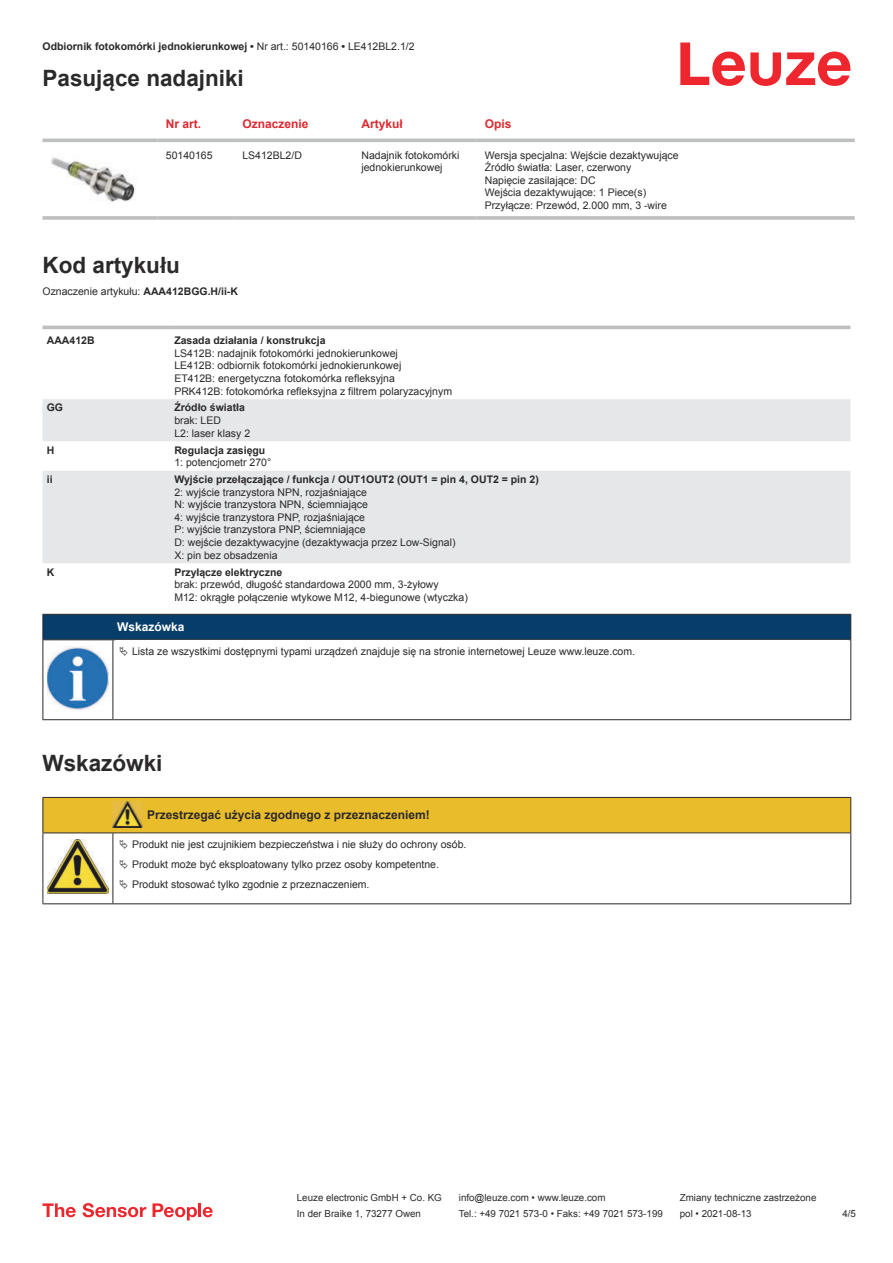
<style>
.page{position:relative;width:893px;height:1263px;background:#fff}
.page>*{position:absolute;margin:0;border:0;box-sizing:border-box;transform-origin:0 0}
.t1{font:700 22.5px "Arial";color:#2b292a}
.t2{font:700 12px "Arial";color:#2b292a}
.t3{font:700 12px "Arial";color:#db2a30}
.t4{font:700 12px "Arial";color:#fff}
.t5{font:10.5px/12.6px "Arial";color:#2b292a}
.t6{font:700 10.5px "Arial";color:#2b292a}
.t7{font:9.75px "Arial";color:#2b292a}
.s1{font-weight:400}
.s2{font-weight:700}
</style>
<div class="page">
<svg style="left:680px;top:43px;width:170px;height:43px"></svg>
<svg style="left:43px;top:138px;width:812px;height:1px"></svg>
<hr style="left:43px;top:139px;width:114px;height:3px;background:#bdbfc1">
<hr style="left:157px;top:139px;width:77px;height:3px;background:#bdbfc1">
<hr style="left:234px;top:139px;width:119px;height:3px;background:#bdbfc1">
<hr style="left:353px;top:139px;width:123px;height:3px;background:#bdbfc1">
<hr style="left:476px;top:139px;width:379px;height:3px;background:#bdbfc1">
<svg style="left:43px;top:216px;width:114px;height:4px"></svg>
<hr style="left:157px;top:216px;width:77px;height:4px;background:#c6c8c9">
<svg style="left:234px;top:216px;width:119px;height:4px"></svg>
<svg style="left:353px;top:216px;width:123px;height:4px"></svg>
<hr style="left:476px;top:216px;width:379px;height:4px;background:#c6c8c9">
<img style="left:51px;top:157px;width:85px;height:46px">
<div style="left:43px;top:325px;width:807px;height:5px;background:#ececed"></div>
<svg style="left:43px;top:399px;width:807px;height:164px;fill:#e6e7e9"></svg>
<hr style="left:43px;top:326px;width:127px;height:3px;background:#bdbfc1">
<hr style="left:170px;top:326px;width:680px;height:3px;background:#bdbfc1">
<svg style="left:43px;top:1203px;width:33px;height:14px"></svg>
<svg style="left:83px;top:1203px;width:63px;height:14px"></svg>
<svg style="left:153px;top:1203px;width:44px;height:17px"></svg>
<hr style="left:198px;top:1203px;width:3px;height:14px;background:#ed272d">
<svg style="left:203px;top:1207px;width:10px;height:10px"></svg>
<div style="left:43px;top:614px;width:808px;height:26px;background:#063d69"></div>
<hr style="left:113px;top:639px;width:738px;height:1px;background:#2b292a">
<hr style="left:43px;top:640px;width:1px;height:75px;background:#2b292a">
<hr style="left:113px;top:640px;width:1px;height:75px;background:#2b292a">
<hr style="left:850px;top:640px;width:1px;height:75px;background:#2b292a">
<hr style="left:43px;top:719px;width:70px;height:1px;background:#2b292a">
<hr style="left:113px;top:719px;width:738px;height:1px;background:#2b292a">
<img style="left:47px;top:646px;width:61px;height:63px">
<hr style="left:43px;top:903px;width:70px;height:1px;background:#2b292a">
<hr style="left:113px;top:903px;width:30px;height:1px;background:#2b292a">
<hr style="left:143px;top:903px;width:708px;height:1px;background:#2b292a">
<svg style="left:43px;top:797px;width:808px;height:106px"></svg>
<p class="t6" style="left:43px;top:42px;width:374px">Odbiornik fotokomórki jednokierunkowej • <span class="s1">Nr art.: 50140166</span> • <span class="s1">LE412BL2.1/2</span></p>
<h1 class="t1" style="left:43px;top:63px;width:203px">Pasujące nadajniki</h1>
<p class="t3" style="left:166px;top:119px;width:37px">Nr art.</p>
<p class="t3" style="left:242px;top:119px;width:68px">Oznaczenie</p>
<p class="t3" style="left:361px;top:115px;width:43px">Artykuł</p>
<p class="t3" style="left:485px;top:119px;width:28px">Opis</p>
<p class="t5" style="left:166px;top:150px;width:48px">50140165</p>
<p class="t5" style="left:242px;top:150px;width:61px">LS412BL2/D</p>
<p class="t5" style="left:361px;top:148px;width:100px">Nadajnik fotokomórki jednokierunkowej</p>
<p class="t5" style="left:485px;top:148px;width:195px">Wersja specjalna: Wejście dezaktywujące Źródło światła: Laser, czerwony<br>Napięcie zasilające: DC<br>Wejścia dezaktywujące: 1 Piece(s)<br>Przyłącze: Przewód, 2.000 mm, 3 -wire</p>
<h1 class="t1" style="left:43px;top:249px;width:139px">Kod artykułu</h1>
<p class="t5" style="left:43px;top:285px;width:197px">Oznaczenie artykułu: <span class="s2">AAA412BGG.H/ii-K</span></p>
<p class="t6" style="left:47px;top:333px;width:49px">AAA412B</p>
<p class="t6" style="left:174px;top:333px;width:153px">Zasada działania / konstrukcja</p>
<p class="t5" style="left:174px;top:347px;width:279px">LS412B: nadajnik fotokomórki jednokierunkowej<br>LE412B: odbiornik fotokomórki jednokierunkowej<br>ET412B: energetyczna fotokomórka refleksyjna<br>PRK412B: fotokomórka refleksyjna z filtrem polaryzacyjnym</p>
<p class="t6" style="left:47px;top:400px;width:18px">GG</p>
<p class="t6" style="left:174px;top:400px;width:72px">Źródło światła</p>
<p class="t5" style="left:174px;top:415px;width:77px">brak: LED<br>L2: laser klasy 2</p>
<p class="t6" style="left:47px;top:442px;width:9px">H</p>
<p class="t6" style="left:174px;top:442px;width:93px">Regulacja zasięgu</p>
<p class="t5" style="left:174px;top:456px;width:98px">1: potencjometr 270°</p>
<p class="t6" style="left:47px;top:475px;width:7px">ii</p>
<p class="t6" style="left:174px;top:472px;width:366px">Wyjście przełączające / funkcja / OUT1OUT2 (OUT1 = pin 4, OUT2 = pin 2)</p>
<p class="t5" style="left:174px;top:485px;width:283px">2: wyjście tranzystora NPN, rozjaśniające<br>N: wyjście tranzystora NPN, ściemniające<br>4: wyjście tranzystora PNP, rozjaśniające<br>P: wyjście tranzystora PNP, ściemniające<br>D: wejście dezaktywacyjne (dezaktywacja przez Low-Signal)<br>X: pin bez obsadzenia</p>
<p class="t6" style="left:47px;top:568px;width:9px">K</p>
<p class="t6" style="left:174px;top:564px;width:109px">Przyłącze elektryczne</p>
<p class="t5" style="left:174px;top:578px;width:295px">brak: przewód, długość standardowa 2000 mm, 3-żyłowy<br>M12: okrągłe połączenie wtykowe M12, 4-biegunowe (wtyczka)</p>
<p class="t4" style="left:117px;top:622px;width:69px">Wskazówka</p>
<p class="t5" style="left:132px;top:644px;width:505px">Lista ze wszystkimi dostępnymi typami urządzeń znajduje się na stronie internetowej Leuze www.leuze.com.</p>
<h1 class="t1" style="left:43px;top:754px;width:122px">Wskazówki</h1>
<p class="t2" style="left:147px;top:807px;width:284px">Przestrzegać użycia zgodnego z przeznaczeniem!</p>
<p class="t5" style="left:132px;top:834px;width:336px;line-height:20.2px">Produkt nie jest czujnikiem bezpieczeństwa i nie służy do ochrony osób.<br>Produkt może być eksploatowany tylko przez osoby kompetentne.<br>Produkt stosować tylko zgodnie z przeznaczeniem.</p>
<p class="t7" style="left:297px;top:1191px;width:146px">Leuze electronic GmbH + Co. KG</p>
<p class="t7" style="left:459px;top:1191px;width:148px">info@leuze.com • www.leuze.com</p>
<p class="t7" style="left:680px;top:1191px;width:138px">Zmiany techniczne zastrzeżone</p>
<p class="t7" style="left:297px;top:1207px;width:126px">In der Braike 1, 73277 Owen</p>
<p class="t7" style="left:459px;top:1207px;width:205px">Tel.: +49 7021 573-0 • Faks: +49 7021 573-199</p>
<p class="t7" style="left:680px;top:1207px;width:73px">pol • 2021-08-13</p>
<p class="t7" style="left:842px;top:1210px;width:15px">4 /5</p>
</div>
